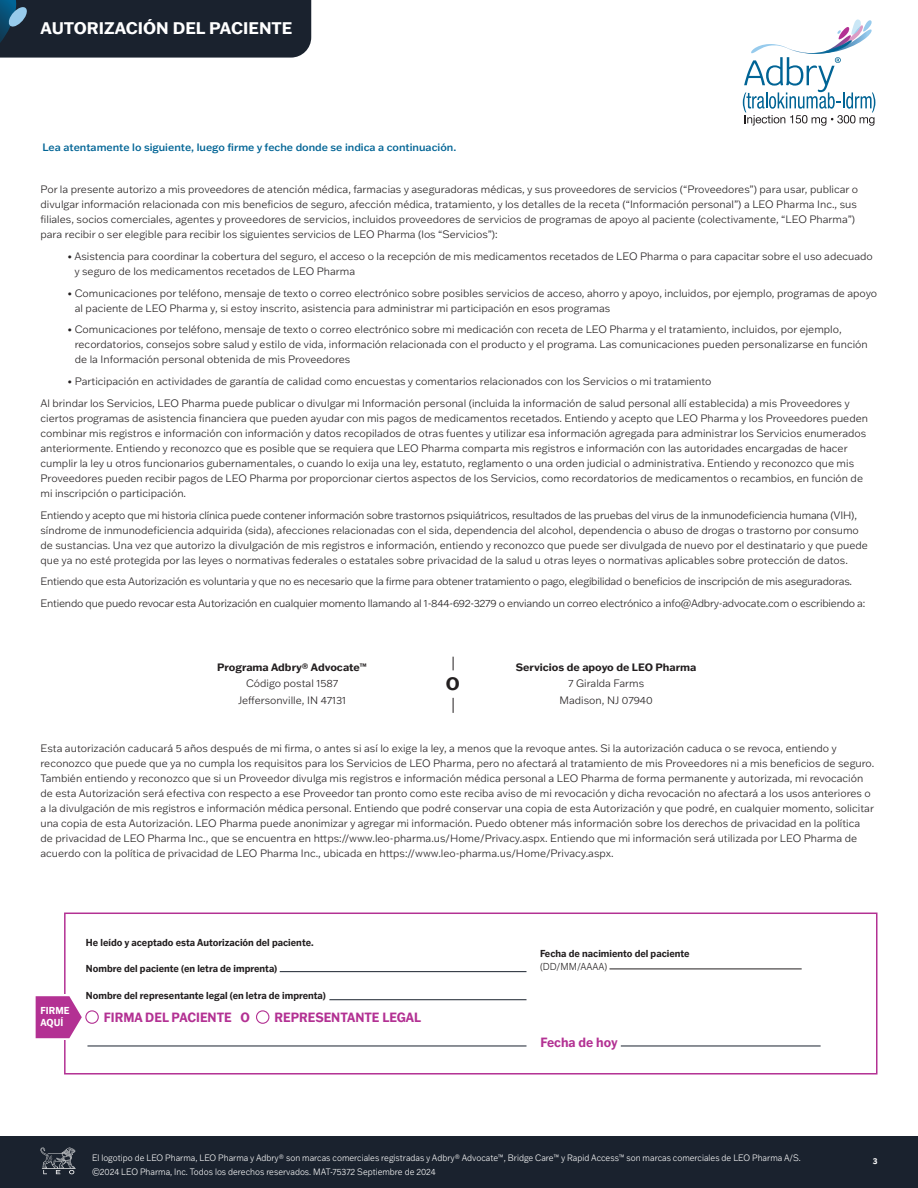
<style>
.page{position:relative;width:918px;height:1188px;background:#fff}
.page>*{position:absolute;margin:0;border:0;box-sizing:border-box;transform-origin:0 0}
.t1{font:700 17.7px "Franklin Gothic ATF";color:#231f20}
.t2{font:700 16.5px "Franklin Gothic ATF";color:#fff}
.t3{font:700 13.05px "Franklin Gothic ATF";color:#b33193;scale:.91 1}
.t4{font:300 10.5px/15px "Franklin Gothic ATF";color:#231f20}
.t5{font:300 10.5px/21.8px "Franklin Gothic ATF";letter-spacing:-.02em;color:#231f20}
.t6{font:500 10.5px "Franklin Gothic ATF";color:#016495}
.t7{font:700 10.5px "Franklin Gothic ATF";color:#231f20}
.t8{font:700 9.9px "Franklin Gothic ATF";color:#231f20;scale:.91 1}
.t9{font:300 9.9px "Franklin Gothic ATF";color:#231f20;scale:.91 1}
.t10{font:700 9.9px/12px "Franklin Gothic ATF";color:#fff;scale:.91 1}
.t11{font:300 9.15px/13.5px "Franklin Gothic ATF";color:#fff;scale:.91 1}
.t12{font:700 8.25px "Franklin Gothic ATF";color:#fff;scale:.91 1}
</style>
<div class="page">
<svg style="left:453px;top:698px;width:1px;height:15px"></svg>
<svg style="left:453px;top:657px;width:1px;height:13px"></svg>
<div style="left:0;top:0;width:311px;height:58px;background:#1a222e"></div>
<div style="left:0;top:1136px;width:918px;height:52px;background:#1a222e"></div>
<svg style="left:41px;top:1148px;width:35px;height:26px"></svg>
<div style="left:64px;top:913px;width:814px;height:162px;border:2px solid #b33193"></div>
<svg style="left:62px;top:994px;width:8px;height:46px"></svg>
<hr style="left:609px;top:969px;width:193px;height:1px;background:#231f20">
<div style="left:85px;top:1010px;width:14px;height:14px;border:1px solid #b33193;border-radius:50%"></div>
<div style="left:256px;top:1010px;width:13px;height:14px;border:1px solid #b33193;border-radius:50%"></div>
<hr style="left:87px;top:1046px;width:439px;height:1px;background:#1a222e">
<hr style="left:621px;top:1046px;width:200px;height:1px;background:#1a222e">
<hr style="left:329px;top:999px;width:197px;height:1px;background:#1a222e">
<hr style="left:280px;top:971px;width:246px;height:1px;background:#1a222e">
<svg style="left:36px;top:996px;width:46px;height:42px;background:#bd4ea2"></svg>
<svg style="left:743px;top:19px;width:132px;height:107px"></svg>
<h2 class="t2" style="left:40px;top:17px;width:253px">AUTORIZACIÓN DEL PACIENTE</h2>
<p class="t6" style="left:42px;top:140px;width:415px">Lea atentamente lo siguiente, luego firme y feche donde se indica a continuación.</p>
<p class="t4" style="left:40px;top:182px;width:819px">Por la presente autorizo a mis proveedores de atención médica, farmacias y aseguradoras médicas, y sus proveedores de servicios (“Proveedores”) para usar, publicar o divulgar información relacionada con mis beneficios de seguro, afección médica, tratamiento, y los detalles de la receta (“Información personal”) a LEO Pharma Inc., sus filiales, socios comerciales, agentes y proveedores de servicios, incluidos proveedores de servicios de programas de apoyo al paciente (colectivamente, “LEO Pharma”) para recibir o ser elegible para recibir los siguientes servicios de LEO Pharma (los “Servicios”):</p>
<p class="t4" style="left:74px;top:248px;width:800px;text-indent:-7px">• Asistencia para coordinar la cobertura del seguro, el acceso o la recepción de mis medicamentos recetados de LEO Pharma o para capacitar sobre el uso adecuado y seguro de los medicamentos recetados de LEO Pharma</p>
<p class="t4" style="left:75px;top:285px;width:804px;text-indent:-7px">• Comunicaciones por teléfono, mensaje de texto o correo electrónico sobre posibles servicios de acceso, ahorro y apoyo, incluidos, por ejemplo, programas de apoyo al paciente de LEO Pharma y, si estoy inscrito, asistencia para administrar mi participación en esos programas</p>
<p class="t4" style="left:75px;top:322px;width:795px;text-indent:-7px">• Comunicaciones por teléfono, mensaje de texto o correo electrónico sobre mi medicación con receta de LEO Pharma y el tratamiento, incluidos, por ejemplo, recordatorios, consejos sobre salud y estilo de vida, información relacionada con el producto y el programa. Las comunicaciones pueden personalizarse en función de la Información personal obtenida de mis Proveedores</p>
<p class="t4" style="left:40px;top:370px;width:811px;line-height:21.8px;text-indent:27px">• Participación en actividades de garantía de calidad como encuestas y comentarios relacionados con los Servicios o mi tratamiento<br>Al brindar los Servicios, LEO Pharma puede publicar o divulgar mi Información personal (incluida la información de salud personal allí establecida) a mis Proveedores y</p>
<p class="t4" style="left:40px;top:410px;width:829px">ciertos programas de asistencia financiera que pueden ayudar con mis pagos de medicamentos recetados. Entiendo y acepto que LEO Pharma y los Proveedores pueden combinar mis registros e información con información y datos recopilados de otras fuentes y utilizar esa información agregada para administrar los Servicios enumerados anteriormente. Entiendo y reconozco que es posible que se requiera que LEO Pharma comparta mis registros e información con las autoridades encargadas de hacer cumplir la ley u otros funcionarios gubernamentales, o cuando lo exija una ley, estatuto, reglamento o una orden judicial o administrativa. Entiendo y reconozco que mis Proveedores pueden recibir pagos de LEO Pharma por proporcionar ciertos aspectos de los Servicios, como recordatorios de medicamentos o recambios, en función de mi inscripción o participación.</p>
<p class="t4" style="left:40px;top:507px;width:829px">Entiendo y acepto que mi historia clínica puede contener información sobre trastornos psiquiátricos, resultados de las pruebas del virus de la inmunodeficiencia humana (VIH), síndrome de inmunodeficiencia adquirida (sida), afecciones relacionadas con el sida, dependencia del alcohol, dependencia o abuso de drogas o trastorno por consumo de sustancias. Una vez que autorizo la divulgación de mis registros e información, entiendo y reconozco que puede ser divulgada de nuevo por el destinatario y que puede que ya no esté protegida por las leyes o normativas federales o estatales sobre privacidad de la salud u otras leyes o normativas aplicables sobre protección de datos.</p>
<p class="t5" style="left:40px;top:571px;width:826px">Entiendo que esta Autorización es voluntaria y que no es necesario que la firme para obtener tratamiento o pago, elegibilidad o beneficios de inscripción de mis aseguradoras.<br>Entiendo que puedo revocar esta Autorización en cualquier momento llamando al 1-844-692-3279 o enviando un correo electrónico a info@Adbry-advocate.com o escribiendo a:</p>
<p class="t7" style="left:217px;top:660px;width:151px">Programa Adbry® Advocate™</p>
<p class="t4" style="left:238px;top:675px;width:110px;line-height:16.5px;text-align:center">Código postal 1587<br>Jeffersonville, IN 47131</p>
<h1 class="t1" style="left:446px;top:671px;width:15px">O</h1>
<p class="t7" style="left:516px;top:660px;width:182px">Servicios de apoyo de LEO Pharma</p>
<p class="t4" style="left:560px;top:675px;width:95px;line-height:16.5px;text-align:center">7 Giralda Farms<br>Madison, NJ 07940</p>
<p class="t4" style="left:40px;top:741px;width:835px">Esta autorización caducará 5 años después de mi firma, o antes si así lo exige la ley, a menos que la revoque antes. Si la autorización caduca o se revoca, entiendo y reconozco que puede que ya no cumpla los requisitos para los Servicios de LEO Pharma, pero no afectará al tratamiento de mis Proveedores ni a mis beneficios de seguro.<br>También entiendo y reconozco que si un Proveedor divulga mis registros e información médica personal a LEO Pharma de forma permanente y autorizada, mi revocación de esta Autorización será efectiva con respecto a ese Proveedor tan pronto como este reciba aviso de mi revocación y dicha revocación no afectará a los usos anteriores o a la divulgación de mis registros e información médica personal. Entiendo que podré conservar una copia de esta Autorización y que podré, en cualquier momento, solicitar una copia de esta Autorización. LEO Pharma puede anonimizar y agregar mi información. Puedo obtener más información sobre los derechos de privacidad en la política de privacidad de LEO Pharma Inc., que se encuentra en https://www.leo-pharma.us/Home/Privacy.aspx. Entiendo que mi información será utilizada por LEO Pharma de acuerdo con la política de privacidad de LEO Pharma Inc., ubicada en https://www.leo-pharma.us/Home/Privacy.aspx.</p>
<p class="t10" style="left:41px;top:1004px;width:33px">FIRME<br>AQUÍ</p>
<p class="t8" style="left:86px;top:936px;width:252px">He leído y aceptado esta Autorización del paciente.</p>
<p class="t8" style="left:86px;top:962px;width:212px">Nombre del paciente (en letra de imprenta)</p>
<p class="t8" style="left:86px;top:989px;width:265px">Nombre del representante legal (en letra de imprenta)</p>
<p class="t3" style="left:104px;top:1009px;width:162px">FIRMA DEL PACIENTE O</p>
<p class="t3" style="left:275px;top:1009px;width:163px">REPRESENTANTE LEGAL</p>
<p class="t8" style="left:540px;top:947px;width:166px">Fecha de nacimiento del paciente</p>
<p class="t9" style="left:540px;top:960px;width:75px">(DD/MM/AAAA)</p>
<p class="t3" style="left:540px;top:1033px;width:86px">Fecha de hoy</p>
<p class="t11" style="left:92px;top:1151px;width:780px">El logotipo de LEO Pharma, LEO Pharma y Adbry® son marcas comerciales registradas y Adbry® Advocate™, Bridge Care™ y Rapid Access™ son marcas comerciales de LEO Pharma A/S. ©2024 LEO Pharma, Inc. Todos los derechos reservados. MAT-75372 Septiembre de 2024</p>
<p class="t12" style="left:873px;top:1156px;width:7px">3</p>
</div>
